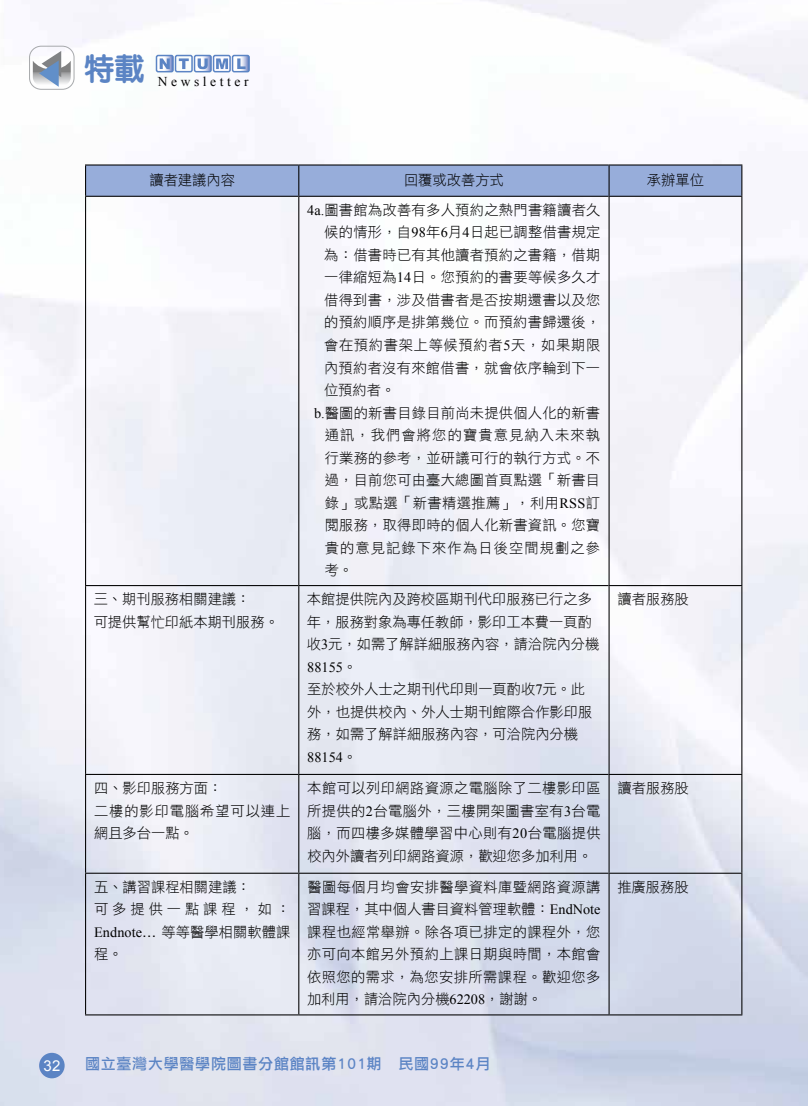
<style>
.page{position:relative;width:808px;height:1106px;background:#fff}
.page>*{position:absolute;margin:0;border:0;box-sizing:border-box;transform-origin:0 0}
.t1{font:800 30px "Yen Round";color:#5b84c4}
.t2{font:15px "DFPG Li Hei Md MP BF";letter-spacing:.05em;color:#5b84c4}
.t3{font:15px "Arial";color:#fff}
.t4{font:14.25px/22.5px "DFPG Li Hei Lt MP BF";letter-spacing:.02em;color:#000;text-align:justify}
.t5{font:14.25px/22.5px "DFPG Li Hei Lt MP BF";color:#000}
.t6{font:14.25px "DFPG Li Hei Lt MP BF";letter-spacing:.08em;color:#000}
.t7{font:14.25px/22.5px "DFPG Li Hei Lt MP BF";letter-spacing:.065em;color:#000}
.t8{font:14.25px "DFPG Li Hei Lt MP BF";letter-spacing:.05em;color:#000}
.t9{font:14.25px "Times New Roman";color:#000}
.t10{font:13.5px "Times New Roman";letter-spacing:.265em;color:#000}
.s1{font-family:"Times New Roman"}
.s2{font-family:"DFPG Li Hei Lt MP BF"}
</style>
<div class="page">
<img style="left:0;top:0;width:808px;height:1106px">
<div style="left:156px;top:55px;width:18px;height:17px;border:2px solid #5b84c4;border-radius:2px"></div>
<div style="left:175px;top:55px;width:18px;height:17px;border:2px solid #5b84c4;border-radius:2px"></div>
<div style="left:194px;top:55px;width:18px;height:17px;border:2px solid #5b84c4;border-radius:2px"></div>
<div style="left:213px;top:55px;width:18px;height:17px;border:2px solid #5b84c4;border-radius:2px"></div>
<svg style="left:233px;top:55px;width:16px;height:17px"></svg>
<div style="left:232px;top:55px;width:18px;height:17px;border:2px solid #5b84c4;border-radius:2px"></div>
<svg style="left:156px;top:55px;width:17px;height:17px"></svg>
<svg style="left:179px;top:58px;width:10px;height:11px"></svg>
<svg style="left:195px;top:55px;width:33px;height:17px"></svg>
<svg style="left:237px;top:58px;width:9px;height:11px"></svg>
<div style="left:39px;top:1052px;width:26px;height:26px;background:#5b84c4;border-radius:50%"></div>
<div style="left:29px;top:46px;width:45px;height:43px;border:1px solid #a7a9ac;border-radius:12px"></div>
<svg style="left:33px;top:51px;width:38px;height:36px"></svg>
<div style="left:86px;top:165px;width:655px;height:31px;background:#97adda"></div>
<hr style="left:85px;top:164px;width:213px;height:1px;background:#000">
<hr style="left:85px;top:165px;width:1px;height:31px;background:#000">
<hr style="left:85px;top:196px;width:213px;height:1px;background:#000">
<hr style="left:298px;top:164px;width:310px;height:1px;background:#000">
<hr style="left:298px;top:165px;width:1px;height:31px;background:#000">
<hr style="left:298px;top:196px;width:310px;height:1px;background:#000">
<hr style="left:608px;top:164px;width:134px;height:1px;background:#000">
<hr style="left:608px;top:165px;width:2px;height:31px;background:#000">
<hr style="left:741px;top:165px;width:1px;height:31px;background:#000">
<hr style="left:608px;top:196px;width:134px;height:1px;background:#000">
<hr style="left:85px;top:197px;width:1px;height:388px;background:#000">
<hr style="left:85px;top:585px;width:213px;height:1px;background:#000">
<hr style="left:85px;top:586px;width:1px;height:188px;background:#000">
<hr style="left:298px;top:197px;width:1px;height:388px;background:#000">
<hr style="left:298px;top:585px;width:310px;height:1px;background:#000">
<hr style="left:298px;top:586px;width:1px;height:188px;background:#000">
<hr style="left:608px;top:197px;width:2px;height:388px;background:#000">
<hr style="left:741px;top:197px;width:1px;height:388px;background:#000">
<hr style="left:608px;top:585px;width:134px;height:1px;background:#000">
<hr style="left:608px;top:586px;width:2px;height:188px;background:#000">
<hr style="left:741px;top:586px;width:1px;height:188px;background:#000">
<hr style="left:85px;top:774px;width:213px;height:1px;background:#000">
<hr style="left:85px;top:775px;width:1px;height:97px;background:#000">
<hr style="left:298px;top:774px;width:310px;height:1px;background:#000">
<hr style="left:298px;top:775px;width:1px;height:97px;background:#000">
<hr style="left:608px;top:774px;width:134px;height:1px;background:#000">
<hr style="left:608px;top:775px;width:2px;height:97px;background:#000">
<hr style="left:741px;top:775px;width:1px;height:97px;background:#000">
<hr style="left:85px;top:872px;width:213px;height:1px;background:#000">
<hr style="left:85px;top:873px;width:1px;height:141px;background:#000">
<hr style="left:298px;top:872px;width:310px;height:1px;background:#000">
<hr style="left:298px;top:873px;width:1px;height:141px;background:#000">
<hr style="left:608px;top:872px;width:134px;height:1px;background:#000">
<hr style="left:608px;top:873px;width:2px;height:141px;background:#000">
<hr style="left:741px;top:873px;width:1px;height:141px;background:#000">
<hr style="left:85px;top:1014px;width:214px;height:1px;background:#000">
<hr style="left:299px;top:1014px;width:310px;height:1px;background:#000">
<hr style="left:609px;top:1014px;width:133px;height:1px;background:#000">
<h1 class="t1" style="left:85px;top:53px;width:61px">特載</h1>
<p class="t10" style="left:158px;top:72px;width:92px">Newsletter</p>
<p class="t4" style="left:149px;top:168px;width:87px">讀者建議內容</p>
<p class="t5" style="left:404px;top:168px;width:101px">回覆或改善方式</p>
<p class="t4" style="left:647px;top:168px;width:58px">承辦單位</p>
<p class="t4" style="left:307px;top:198px;width:295px"><span class="s1">4a.</span>圖書館為改善有多人預約之熱門書籍讀者久</p>
<p class="t4" style="left:324px;top:221px;width:278px">候的情形，自<span class="s1">98</span>年<span class="s1">6</span>月<span class="s1">4</span>日起已調整借書規定</p>
<p class="t4" style="left:324px;top:243px;width:278px">為：借書時已有其他讀者預約之書籍，借期</p>
<p class="t4" style="left:324px;top:266px;width:278px">一律縮短為<span class="s1">14</span>日。您預約的書要等候多久才</p>
<p class="t4" style="left:324px;top:288px;width:278px">借得到書，涉及借書者是否按期還書以及您</p>
<p class="t4" style="left:324px;top:311px;width:278px">的預約順序是排第幾位。而預約書歸還後，</p>
<p class="t8" style="left:324px;top:338px;width:278px">會在預約書架上等候預約者<span class="s1">5</span>天，如果期限</p>
<p class="t4" style="left:324px;top:356px;width:278px">內預約者沒有來館借書，就會依序輪到下一</p>
<p class="t4" style="left:324px;top:378px;width:73px">位預約者。</p>
<p class="t4" style="left:314px;top:401px;width:288px"><span class="s1">b.</span>醫圖的新書目錄目前尚未提供個人化的新書</p>
<p class="t6" style="left:325px;top:428px;width:277px">通訊，我們會將您的寶貴意見納入未來執</p>
<p class="t4" style="left:325px;top:446px;width:277px">行業務的參考，並研議可行的執行方式。不</p>
<p class="t4" style="left:325px;top:468px;width:277px">過，目前您可由臺大總圖首頁點選「新書目</p>
<p class="t4" style="left:325px;top:491px;width:277px">錄」或點選「新書精選推薦」，利用<span class="s1">RSS</span>訂</p>
<p class="t4" style="left:325px;top:513px;width:277px">閱服務，取得即時的個人化新書資訊。您寶</p>
<p class="t6" style="left:325px;top:540px;width:277px">貴的意見記錄下來作為日後空間規劃之參</p>
<p class="t4" style="left:325px;top:558px;width:30px">考。</p>
<p class="t5" style="left:94px;top:588px;width:187px">三、期刊服務相關建議：<br>可提供幫忙印紙本期刊服務。</p>
<p class="t5" style="left:307px;top:588px;width:294px">本館提供院內及跨校區期刊代印服務已行之多年，服務對象為專任教師，影印工本費一頁酌收<span class="s1">3</span>元，如需了解詳細服務內容，請洽院內分機</p>
<p class="t9" style="left:307px;top:657px;width:51px">88155<span class="s2">。</span></p>
<p class="t5" style="left:307px;top:678px;width:286px">至於校外人士之期刊代印則一頁酌收<span class="s1">7</span>元。此外，也提供校內、外人士期刊館際合作影印服務，如需了解詳細服務內容，可洽院內分機</p>
<p class="t9" style="left:307px;top:747px;width:51px">88154<span class="s2">。</span></p>
<p class="t4" style="left:617px;top:588px;width:73px">讀者服務股</p>
<p class="t7" style="left:94px;top:776px;width:198px">四、影印服務方面：<br>二樓的影印電腦希望可以連上網且多台一點。</p>
<p class="t4" style="left:307px;top:776px;width:295px">本館可以列印網路資源之電腦除了二樓影印區所提供的<span class="s1">2</span>台電腦外，三樓開架圖書室有<span class="s1">3</span>台電腦，而四樓多媒體學習中心則有<span class="s1">20</span>台電腦提供校內外讀者列印網路資源，歡迎您多加利用。</p>
<p class="t4" style="left:618px;top:776px;width:73px">讀者服務股</p>
<p class="t4" style="left:94px;top:875px;width:198px;text-align:left">五、講習課程相關建議：<br>可多提供一點課程，如：<br><span class="s1">Endnote</span>… 等等醫學相關軟體課程。</p>
<p class="t4" style="left:307px;top:875px;width:295px">醫圖每個月均會安排醫學資料庫暨網路資源講習課程，其中個人書目資料管理軟體：<span class="s1">EndNote</span>課程也經常舉辦。除各項已排定的課程外，您亦可向本館另外預約上課日期與時間，本館會依照您的需求，為您安排所需課程。歡迎您多加利用，請洽院內分機<span class="s1">62208</span>，謝謝。</p>
<p class="t4" style="left:617px;top:875px;width:73px">推廣服務股</p>
<p class="t3" style="left:44px;top:1055px;width:18px">32</p>
<p class="t2" style="left:85px;top:1056px;width:407px">國立臺灣大學醫學院圖書分館館訊第101期‧民國99年4月</p>
</div>
